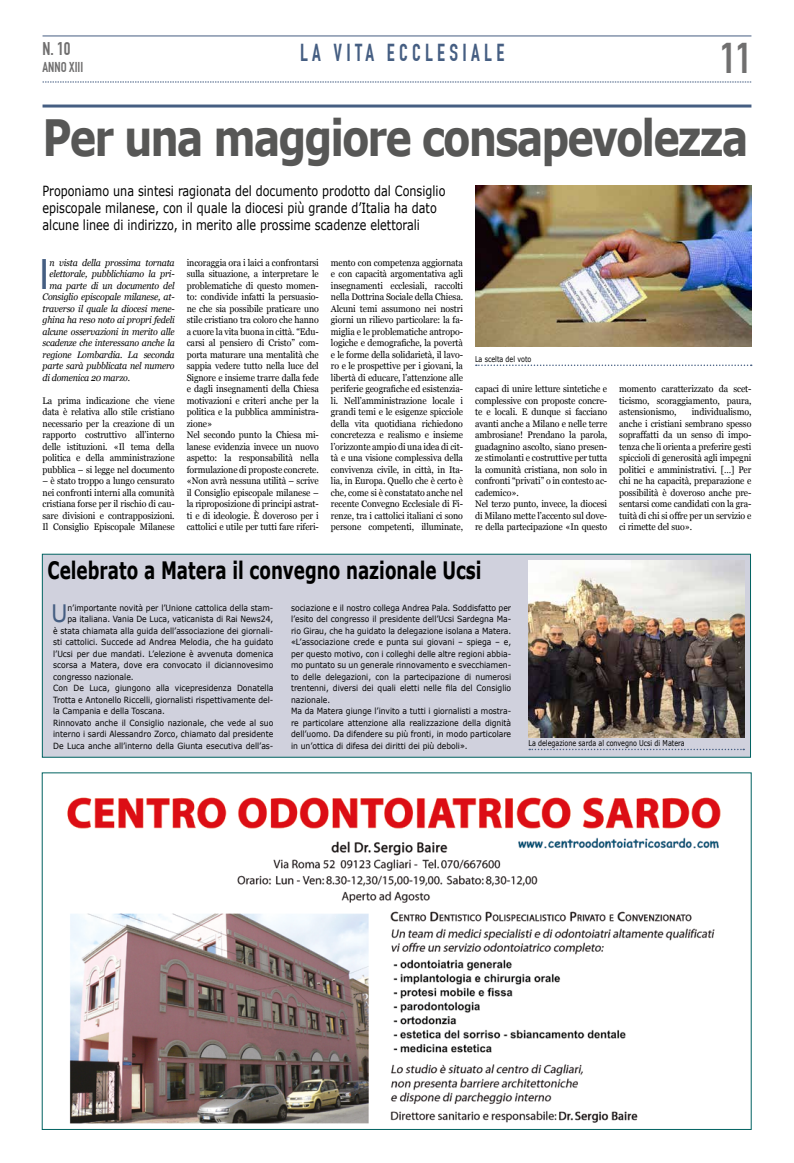
<style>
.page{position:relative;width:794px;height:1163px;background:#fff}
.page>*{position:absolute;margin:0;border:0;box-sizing:border-box;transform-origin:0 0}
.t1{font:700 50px "Verdana";letter-spacing:-.05em;color:#575756;scale:.8 1}
.t2{font:700 42px "DIN Condensed";color:#706f6f}
.t3{font:41.6px "Arial";color:#455e82;scale:.93 1}
.t4{font:24.6px "Arial";color:#455e82;scale:.9 1}
.t5{font:700 24px "Verdana";color:#000;scale:.7 1}
.t6{font:700 24px "DIN Condensed";letter-spacing:.2em;color:#455e82;scale:.89 1}
.t7{font:700 18px "DIN Condensed";color:#706f6f}
.t8{font:14px/16.8px "Verdana";color:#000;scale:.8 1}
.t9{font:700 14px "DIN Condensed";color:#706f6f}
.t10{font:9.5px/11.5px "Georgia";letter-spacing:-.01em;color:#000;text-align:justify;scale:.93 1}
.t11{font:italic 9.5px "Georgia";letter-spacing:-.02em;color:#000;scale:.93 1}
.t12{font:8.5px/11.5px "Verdana";color:#000;scale:.9 1}
.t13{font:8px "Verdana";color:#000;scale:.8 1}
</style>
<div class="page">
<svg style="left:43px;top:82px;width:708px;height:1px"></svg>
<hr style="left:43px;top:35px;width:708px;height:1px;background:#455e82">
<hr style="left:43px;top:104px;width:708px;height:3px;background:#455e82">
<img style="left:475px;top:185px;width:276px;height:162px">
<svg style="left:476px;top:364px;width:275px;height:2px"></svg>
<img style="left:67px;top:797px;width:654px;height:327px">
<div style="left:42px;top:553px;width:709px;height:204px;background:#d0d1dd"></div>
<img style="left:528px;top:561px;width:216px;height:176px">
<svg style="left:529px;top:748px;width:215px;height:2px"></svg>
<h3 class="t7" style="left:43px;top:38px;width:30px">N. 10</h3>
<h3 class="t9" style="left:43px;top:59px;width:42px">ANNO XIII</h3>
<h3 class="t6" style="left:300px;top:38px;width:231px">LA VITA ECCLESIALE</h3>
<h2 class="t2" style="left:720px;top:34px;width:33px">11</h2>
<h1 class="t1" style="left:43px;top:105px;width:884px">Per una maggiore consapevolezza</h1>
<h3 class="t8" style="left:43px;top:183px;width:505px">Proponiamo una sintesi ragionata del documento prodotto dal Consiglio episcopale milanese, con il quale la diocesi più grande d’Italia ha dato alcune linee di indirizzo, in merito alle prossime scadenze elettorali</h3>
<h3 class="t3" style="left:39px;top:247px;width:13px">I</h3>
<p class="t11" style="left:49px;top:255px;width:136px">n vista della prossima tornata</p>
<p class="t11" style="left:49px;top:267px;width:136px">elettorale, pubblichiamo la pri-</p>
<p class="t11" style="left:49px;top:278px;width:136px">ma parte di un documento del</p>
<p class="t11" style="left:43px;top:290px;width:144px">Consiglio episcopale milanese, at-</p>
<p class="t11" style="left:43px;top:301px;width:144px">traverso il quale la diocesi mene-</p>
<p class="t11" style="left:43px;top:313px;width:144px">ghina ha reso noto ai propri fedeli</p>
<p class="t11" style="left:43px;top:324px;width:144px">alcune osservazioni in merito alle</p>
<p class="t11" style="left:43px;top:336px;width:144px">scadenze che interessano anche la</p>
<p class="t11" style="left:43px;top:347px;width:144px">regione Lombardia. La seconda</p>
<p class="t11" style="left:43px;top:359px;width:144px">parte sarà pubblicata nel numero</p>
<p class="t11" style="left:43px;top:370px;width:96px">di domenica 20 marzo.</p>
<p class="t10" style="left:43px;top:394px;width:144px">La prima indicazione che viene data è relativa allo stile cristiano necessario per la creazione di un rapporto costruttivo all’interno delle istituzioni. «Il tema della politica e della amministrazione pubblica – si legge nel documento</p>
<p class="t10" style="left:43px;top:475px;width:144px">– è stato troppo a lungo censurato nei confronti interni alla comunità cristiana forse per il rischio di cau&shy;sare divisioni e contrapposizioni.<br>Il Consiglio Episcopale Milanese</p>
<p class="t10" style="left:187px;top:256px;width:144px;text-align:left">incoraggia ora i laici a confrontarsi sulla situazione, a interpretare le problematiche di questo momen&shy;to: condivide infatti la persuasio&shy;ne che sia possibile praticare uno stile cristiano tra coloro che hanno a cuore la vita buona in città. “Edu&shy;carsi al pensiero di Cristo” com&shy;porta maturare una mentalità che sappia vedere tutto nella luce del Signore e insieme trarre dalla fede e dagli insegnamenti della Chiesa motivazioni e criteri anche per la politica e la pubblica amministra&shy;zione»<br>Nel secondo punto la Chiesa mi&shy;lanese evidenzia invece un nuovo aspetto: la responsabilità nella formulazione di proposte concrete. «Non avrà nessuna utilità – scrive il Consiglio episcopale milanese – la riproposizione di principi astrat&shy;ti e di ideologie. È doveroso per i cattolici e utile per tutti fare riferi-</p>
<p class="t10" style="left:331px;top:256px;width:144px">mento con competenza aggiornata e con capacità argomentativa agli insegnamenti ecclesiali, raccolti nella Dottrina Sociale della Chiesa.<br>Alcuni temi assumono nei nostri giorni un rilievo particolare: la fa&shy;miglia e le problematiche antropo&shy;logiche e demografiche, la povertà e le forme della solidarietà, il lavo&shy;ro e le prospettive per i giovani, la libertà di educare, l’attenzione alle periferie geografiche ed esistenzia&shy;li. Nell’amministrazione locale i grandi temi e le esigenze spicciole della vita quotidiana richiedono concretezza e realismo e insieme l’orizzonte ampio di una idea di cit&shy;tà e una visione complessiva della convivenza civile, in città, in Ita&shy;lia, in Europa. Quello che è certo è che, come si è constatato anche nel recente Convegno Ecclesiale di Fi&shy;renze, tra i cattolici italiani ci sono persone competenti, illuminate,</p>
<p class="t13" style="left:475px;top:353px;width:72px">La scelta del voto</p>
<p class="t10" style="left:475px;top:383px;width:144px;text-align:left">capaci di unire letture sintetiche e complessive con proposte concre&shy;te e locali. E dunque si facciano avanti anche a Milano e nelle terre ambrosiane! Prendano la parola, guadagnino ascolto, siano presen&shy;ze stimolanti e costruttive per tutta la comunità cristiana, non solo in confronti “privati” o in contesto ac&shy;cademico».<br>Nel terzo punto, invece, la diocesi di Milano mette l’accento sul dove&shy;re della partecipazione «In questo</p>
<p class="t10" style="left:619px;top:383px;width:144px">momento caratterizzato da scet&shy;ticismo, scoraggiamento, paura, astensionismo,</p>
<p class="t10" style="left:619px;top:406px;width:144px;text-indent:72px">individualismo, anche i cristiani sembrano spesso sopraffatti da un senso di impo&shy;tenza che li orienta a preferire gesti spiccioli di generosità agli impegni politici e amministrativi. […] Per chi ne ha capacità, preparazione e possibilità è doveroso anche pre&shy;sentarsi come candidati con la gra&shy;tuità di chi si offre per un servizio e ci rimette del suo».</p>
<h3 class="t5" style="left:48px;top:555px;width:621px">Celebrato a Matera il convegno nazionale Ucsi</h3>
<h3 class="t4" style="left:51px;top:597px;width:19px">U</h3>
<p class="t12" style="left:67px;top:602px;width:230px">n’importante novità per l’Unione cattolica della stam-</p>
<p class="t12" style="left:291px;top:602px;width:246px">sociazione e il nostro collega Andrea Pala. Soddisfatto per l’esito del congresso il presidente dell’Ucsi Sardegna Ma&shy;rio Girau, che ha guidato la delegazione isolana a Matera. «L’associazione crede e punta sui giovani – spiega – e, per questo motivo, con i colleghi delle altre regioni abbia&shy;mo puntato su un generale rinnovamento e svecchiamen&shy;to delle delegazioni, con la partecipazione di numerosi trentenni, diversi dei quali eletti nelle fila del Consiglio nazionale.<br>Ma da Matera giunge l’invito a tutti i giornalisti a mostra&shy;re particolare attenzione alla realizzazione della dignità dell’uomo. Da difendere su più fronti, in modo particolare in un’ottica di difesa dei diritti dei più deboli».</p>
<p class="t12" style="left:67px;top:613px;width:230px">pa italiana. Vania De Luca, vaticanista di Rai News24,</p>
<p class="t12" style="left:53px;top:625px;width:246px">è stata chiamata alla guida dell’associazione dei giornali-</p>
<p class="t12" style="left:53px;top:636px;width:246px">sti cattolici. Succede ad Andrea Melodia, che ha guidato</p>
<p class="t12" style="left:53px;top:648px;width:246px">l’Ucsi per due mandati. L’elezione è avvenuta domenica</p>
<p class="t12" style="left:53px;top:659px;width:246px">scorsa a Matera, dove era convocato il diciannovesimo</p>
<p class="t12" style="left:53px;top:671px;width:91px">congresso nazionale.</p>
<p class="t12" style="left:53px;top:682px;width:246px">Con De Luca, giungono alla vicepresidenza Donatella</p>
<p class="t12" style="left:53px;top:694px;width:246px">Trotta e Antonello Riccelli, giornalisti rispettivamente del-</p>
<p class="t12" style="left:53px;top:705px;width:126px">la Campania e della Toscana.</p>
<p class="t12" style="left:53px;top:717px;width:246px">Rinnovato anche il Consiglio nazionale, che vede al suo</p>
<p class="t12" style="left:53px;top:728px;width:246px">interno i sardi Alessandro Zorco, chiamato dal presidente</p>
<p class="t12" style="left:53px;top:740px;width:246px">De Luca anche all’interno della Giunta esecutiva dell’as-</p>
<p class="t13" style="left:528px;top:737px;width:197px">La delegazione sarda al convegno Ucsi di Matera</p>
</div>
